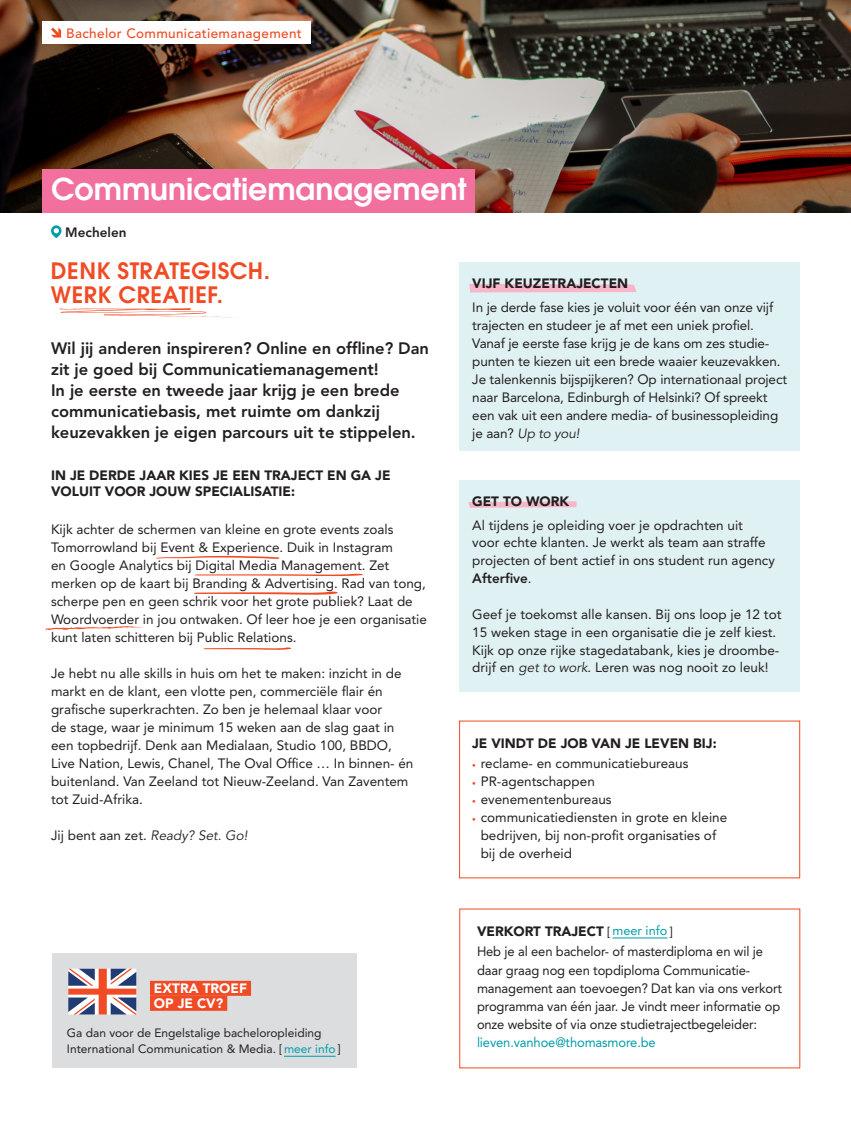
<style>
.page{position:relative;width:851px;height:1127px;background:#fff}
.page>*{position:absolute;margin:0;border:0;box-sizing:border-box;transform-origin:0 0}
.t1{font:600 30px "ITC Avant Garde Std";color:#fff}
.t2{font:600 22.5px/24px "ITC Avant Garde Std";letter-spacing:.02em;color:#f04b24}
.inleiding{font:800 16.5px/21px "Avenir LT Std";color:#231f20}
.Broodtekst{font:13.5px/18px "Avenir LT Std";color:#231f20}
.troeftitel{font:13.5px/18px "Avenir LT Std";letter-spacing:-.01em;color:#231f20}
.broodtekst_troeven{font:13.5px/17.9px "Avenir LT Std";color:#231f20}
.Vrije_ruimte_brood{font:13.5px/18px "Avenir LT Std";letter-spacing:-.01em;color:#231f20;scale:.96 1}
.basis_tussentitel{font:900 13.5px/16.2px "Avenir LT Std";color:#231f20}
.troeftitel-2{font:900 13.5px "Avenir LT Std";color:#231f20}
.t3{font:500 13.5px "Avenir LT Std";letter-spacing:.025em;color:#f04b24}
.vrije_ruimte_titel{font:900 13.5px "Avenir LT Std";color:#231f20}
.quotes{font:900 13.5px/15px "Avenir LT Std";color:#fff}
.tabel_brood{font:800 13.5px "Avenir LT Std";color:#231f20}
.tabel_brood-2{font:12px/16.5px "Avenir LT Std";color:#231f20}
.s1{font-style:italic}
.s2{color:#009cab}
.s3{font-weight:800}
.s4{font-size:7.5px;color:#f04b24}
.s5{font-weight:400;font-size:12.75px}
.s6{font-weight:400;font-size:12.75px;color:#009cab}
</style>
<div class="page">
<img style="left:0;top:0;width:850px;height:213px">
<svg style="left:59px;top:308px;width:179px;height:11px"></svg>
<div style="left:43px;top:21px;width:268px;height:23px;background:#fff"></div>
<svg style="left:51px;top:28px;width:10px;height:10px"></svg>
<div style="left:43px;top:169px;width:432px;height:44px;background:#f1709d"></div>
<div style="left:459px;top:263px;width:340px;height:188px;background:#e0f1f3"></div>
<svg style="left:469px;top:284px;width:167px;height:8px"></svg>
<div style="left:459px;top:480px;width:340px;height:211px;background:#e0f1f3"></div>
<svg style="left:468px;top:501px;width:108px;height:7px"></svg>
<svg style="left:203px;top:647px;width:89px;height:3px"></svg>
<svg style="left:46px;top:626px;width:96px;height:5px"></svg>
<svg style="left:194px;top:573px;width:169px;height:3px"></svg>
<svg style="left:193px;top:591px;width:145px;height:4px"></svg>
<svg style="left:156px;top:556px;width:124px;height:3px"></svg>
<hr style="left:612px;top:937px;width:55px;height:1px;background:#009cab">
<svg style="left:51px;top:225px;width:10px;height:13px"></svg>
<div style="left:52px;top:953px;width:305px;height:115px;background:#dcdddf"></div>
<svg style="left:68px;top:969px;width:68px;height:45px;background:#ba9398"></svg>
<hr style="left:284px;top:1056px;width:51px;height:1px;background:#009cab">
<div style="left:150px;top:981px;width:101px;height:15px;background:#f04b24"></div>
<div style="left:150px;top:996px;width:77px;height:15px;background:#f04b24"></div>
<p class="t3" style="left:66px;top:25px;width:237px">Bachelor Communicatiemanagement</p>
<p class="t1" style="left:51px;top:169px;width:417px">Communicatiemanagement</p>
<p class="tabel_brood" style="left:65px;top:224px;width:63px">Mechelen</p>
<p class="t2" style="left:51px;top:259px;width:220px">DENK STRATEGISCH.<br>WERK CREATIEF.</p>
<p class="inleiding" style="left:51px;top:338px;width:379px">Wil jij anderen inspireren? Online en offline? Dan zit je goed bij Communicatiemanagement!</p>
<p class="inleiding" style="left:51px;top:380px;width:366px">In je eerste en tweede jaar krijg je een brede communicatiebasis, met ruimte om dankzij keuzevakken je eigen parcours uit te stippelen.</p>
<p class="basis_tussentitel" style="left:51px;top:467px;width:341px">IN JE DERDE JAAR KIES JE EEN TRAJECT EN GA JE<br>VOLUIT VOOR JOUW SPECIALISATIE:</p>
<p class="Broodtekst" style="left:51px;top:520px;width:377px">Kijk achter de schermen van kleine en grote events zoals Tomorrowland bij Event &amp; Experience. Duik in Instagram<br>en Google Analytics bij Digital Media Management. Zet merken op de kaart bij Branding &amp; Advertising. Rad van tong, scherpe pen en geen schrik voor het grote publiek? Laat de Woordvoerder in jou ontwaken. Of leer hoe je een organisatie kunt laten schitteren bij Public Relations.</p>
<p class="Broodtekst" style="left:51px;top:664px;width:364px">Je hebt nu alle skills in huis om het te maken: inzicht in de markt en de klant, een vlotte pen, commerciële flair én grafische superkrachten. Zo ben je helemaal klaar voor<br>de stage, waar je minimum 15 weken aan de slag gaat in een topbedrijf. Denk aan Medialaan, Studio 100, BBDO, Live Nation, Lewis, Chanel, The Oval Office … In binnen- én buitenland. Van Zeeland tot Nieuw-Zeeland. Van Zaventem tot Zuid-Afrika.</p>
<p class="Broodtekst" style="left:51px;top:826px;width:198px">Jij bent aan zet. <span class="s1">Ready? Set. Go!</span></p>
<p class="quotes" style="left:154px;top:980px;width:94px">EXTRA TROEF<br>OP JE CV?</p>
<p class="tabel_brood-2" style="left:67px;top:1024px;width:275px">Ga dan voor de Engelstalige bacheloropleiding<br>International Communication &amp; Media. [ <span class="s2">meer info</span>]</p>
<p class="troeftitel-2" style="left:472px;top:275px;width:157px">VIJF KEUZETRAJECTEN</p>
<p class="troeftitel" style="left:472px;top:298px;width:302px">In je derde fase kies je voluit voor één van onze vijf trajecten en studeer je af met een uniek profiel.</p>
<p class="troeftitel" style="left:472px;top:334px;width:310px">Vanaf je eerste fase krijg je de kans om zes studie&shy;punten te kiezen uit een brede waaier keuzevakken.</p>
<p class="troeftitel" style="left:472px;top:370px;width:316px">Je talenkennis bijspijkeren? Op internationaal project naar Barcelona, Edinburgh of Helsinki? Of spreekt een vak uit een andere media- of businessopleiding je aan? <span class="s1">Up to you!</span></p>
<p class="troeftitel-2" style="left:472px;top:493px;width:98px">GET TO WORK</p>
<p class="broodtekst_troeven" style="left:472px;top:516px;width:304px">Al tijdens je opleiding voer je opdrachten uit<br>voor echte klanten. Je werkt als team aan straffe projecten of bent actief in ons student run agency <span class="s3">Afterfive</span>.</p>
<p class="broodtekst_troeven" style="left:472px;top:605px;width:310px">Geef je toekomst alle kansen. Bij ons loop je 12 tot 15 weken stage in een organisatie die je zelf kiest.<br>Kijk op onze rijke stagedatabank, kies je droombe&shy;drijf en <span class="s1">get to work</span>. Leren was nog nooit zo leuk!</p>
<p class="troeftitel-2" style="left:472px;top:735px;width:246px">JE VINDT DE JOB VAN JE LEVEN BIJ:</p>
<p class="Broodtekst" style="left:472px;top:755px;width:218px"><span class="s4">•</span> reclame- en communicatiebureaus</p>
<p class="Broodtekst" style="left:472px;top:773px;width:124px"><span class="s4">•</span> PR-agentschappen</p>
<p class="Broodtekst" style="left:472px;top:791px;width:141px"><span class="s4">•</span> evenementenbureaus</p>
<p class="Broodtekst" style="left:480px;top:809px;width:248px;text-indent:-9px"><span class="s4">•</span> communicatiediensten in grote en kleine bedrijven, bij non-profit organisaties of bij de overheid</p>
<p class="vrije_ruimte_titel" style="left:477px;top:923px;width:197px">VERKORT TRAJECT <span class="s5">[</span> <span class="s6">meer info</span> <span class="s5">]</span></p>
<p class="Vrije_ruimte_brood" style="left:477px;top:941px;width:299px;line-height:19.5px">Heb je al een bachelor- of masterdiploma en wil je daar graag nog een topdiploma Communicatie-</p>
<p class="Vrije_ruimte_brood" style="left:477px;top:980px;width:319px">management aan toevoegen? Dat kan via ons verkort programma van één jaar. Je vindt meer informatie op onze website of via onze studietrajectbegeleider: <span class="s2">lieven.vanhoe@thomasmore.be</span></p>
</div>
